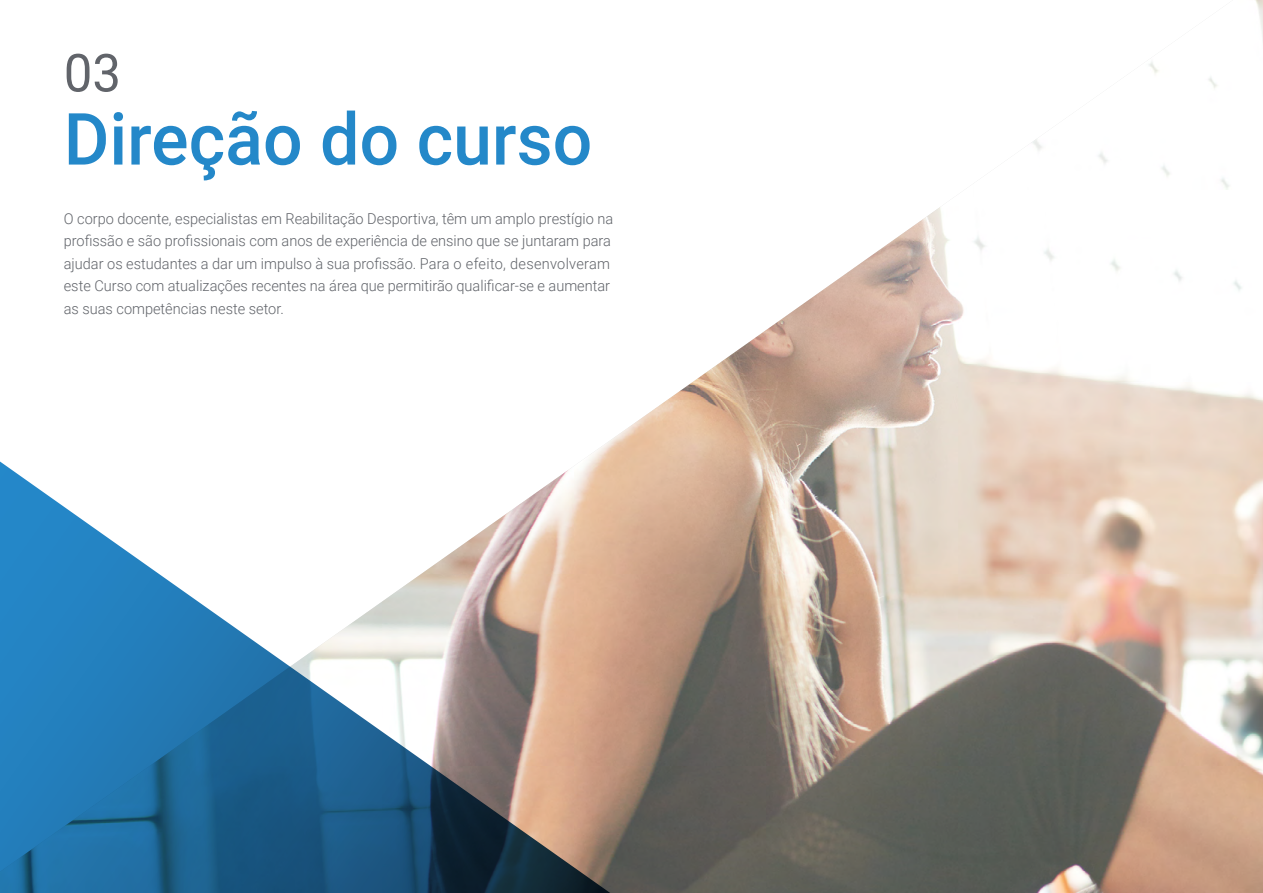
<style>
.page{position:relative;width:1263px;height:893px;background:#fff}
.page>*{position:absolute;margin:0;border:0;box-sizing:border-box;transform-origin:0 0}
.t1{font:500 72px "Roboto";color:#2488c9}
.t2{font:52.5px "Roboto";color:#61646a}
.t3{font:300 15px/22.5px "Roboto";color:#61646a}
</style>
<div class="page">
<img style="left:603px;top:0;width:660px;height:893px">
<svg style="left:0;top:446px;width:640px;height:447px"></svg>
<h2 class="t2" style="left:64px;top:36px;width:59px">03</h2>
<h1 class="t1" style="left:64px;top:89px;width:530px">Direção do curso</h1>
<p class="t3" style="left:64px;top:207px;width:551px">O corpo docente, especialistas em Reabilitação Desportiva, têm um amplo prestígio na profissão e são profissionais com anos de experiência de ensino que se juntaram para ajudar os estudantes a dar um impulso à sua profissão. Para o efeito, desenvolveram este Curso com atualizações recentes na área que permitirão qualificar-se e aumentar as suas competências neste setor.</p>
</div>
